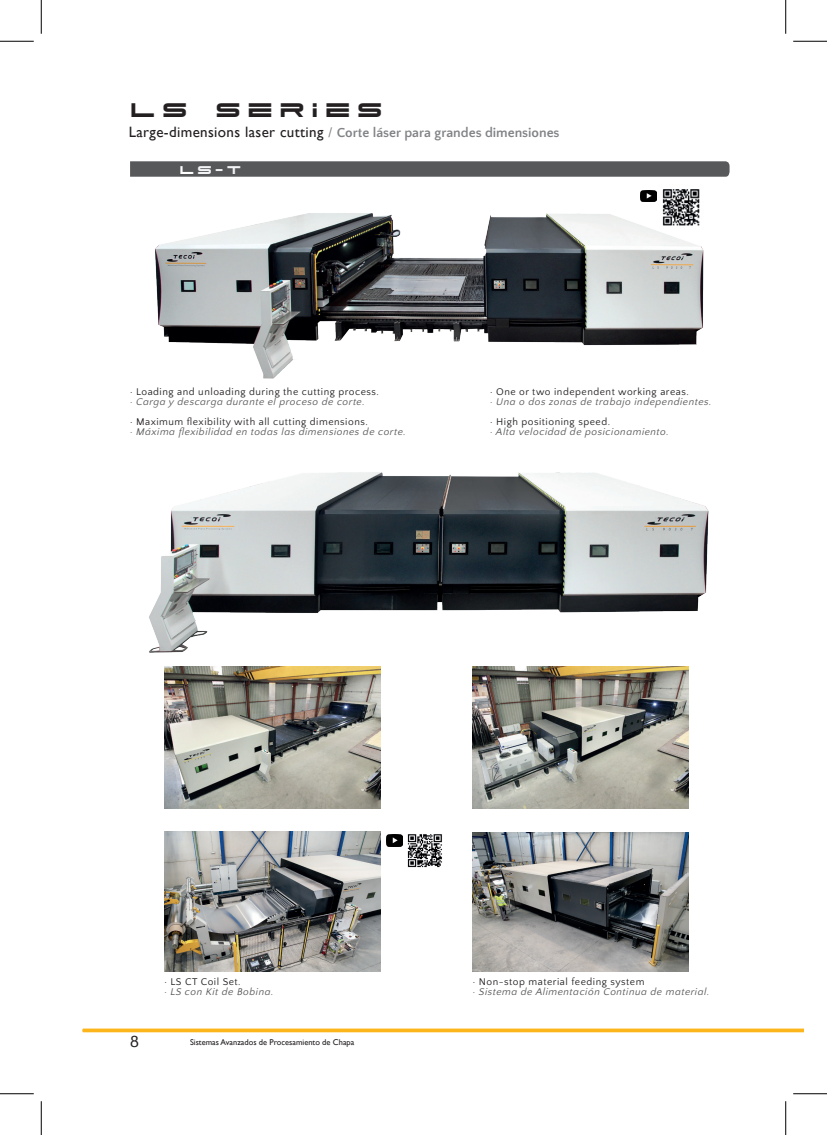
<style>
.page{position:relative;width:827px;height:1135px;background:#fff}
.page>*{position:absolute;margin:0;border:0;box-sizing:border-box;transform-origin:0 0}
.t1{font:26.25px "Dodger Title";letter-spacing:.05em;color:#231f20}
.t2{font:17px "Quattrocento Sans";color:#231f20}
.t3{font:15px "Dodger Title";color:#f2f3f4}
.t4{font:700 13.75px "Quattrocento Sans";color:#808285}
.t5{font:italic 10.25px "Quattrocento Sans";letter-spacing:.05em;color:#57585a}
.t6{font:10.25px "Quattrocento Sans";letter-spacing:.05em;color:#231f20}
.t7{font:8.38px "Gill Sans";color:#231f20}
.s1{font-family:"Gill Sans";font-weight:400;font-size:15px;color:#231f20}
.s2{font-family:"Gill Sans";font-weight:400}
.s3{color:#fff}
</style>
<div class="page">
<img style="left:164px;top:667px;width:216px;height:141px">
<img style="left:473px;top:667px;width:216px;height:141px">
<svg style="left:130px;top:161px;width:599px;height:16px;background:#5d5e60"></svg>
<img style="left:155px;top:196px;width:549px;height:183px">
<img style="left:149px;top:472px;width:560px;height:181px">
<img style="left:164px;top:832px;width:216px;height:139px">
<img style="left:473px;top:832px;width:216px;height:139px">
<img style="left:659px;top:189px;width:44px;height:40px">
<img style="left:408px;top:834px;width:34px;height:34px">
<img style="left:640px;top:190px;width:16px;height:12px">
<img style="left:386px;top:835px;width:16px;height:11px">
<svg style="left:82px;top:1028px;width:721px;height:4px;background:#fcc03b"></svg>
<hr style="left:0;top:41px;width:34px;height:1px;background:#000">
<hr style="left:793px;top:41px;width:34px;height:1px;background:#000">
<hr style="left:0;top:1093px;width:34px;height:1px;background:#000">
<hr style="left:793px;top:1093px;width:34px;height:1px;background:#000">
<hr style="left:41px;top:0;width:1px;height:34px;background:#000">
<hr style="left:41px;top:1101px;width:1px;height:34px;background:#000">
<hr style="left:785px;top:0;width:1px;height:34px;background:#000">
<hr style="left:785px;top:1101px;width:1px;height:34px;background:#000">
<h1 class="t1" style="left:128px;top:99px;width:259px">LS SERIES</h1>
<h3 class="t4" style="left:129px;top:125px;width:432px"><span class="s1">Large-dimensions laser cutting</span> <span class="s2">/</span> Corte láser para grandes dimensiones</h3>
<h3 class="t3" style="left:178px;top:163px;width:66px"><span class="s3">L</span>S-T</h3>
<p class="t6" style="left:130px;top:387px;width:250px">· Loading and unloading during the cutting process.</p>
<p class="t6" style="left:490px;top:387px;width:200px">· One or two independent working areas.</p>
<p class="t5" style="left:130px;top:397px;width:236px">· Carga y descarga durante el proceso de corte.</p>
<p class="t5" style="left:490px;top:397px;width:223px">· Una o dos zonas de trabajo independientes.</p>
<p class="t6" style="left:130px;top:417px;width:239px">· Maximum flexibility with all cutting dimensions.</p>
<p class="t6" style="left:490px;top:417px;width:121px">· High positioning speed.</p>
<p class="t5" style="left:130px;top:427px;width:277px">· Máxima flexibilidad en todas las dimensiones de corte.</p>
<p class="t5" style="left:490px;top:427px;width:180px">· Alta velocidad de posicionamiento.</p>
<p class="t6" style="left:164px;top:976px;width:78px">· LS CT Coil Set.</p>
<p class="t5" style="left:164px;top:986px;width:111px">· LS con Kit de Bobina.</p>
<h2 class="t2" style="left:130px;top:1033px;width:11px">8</h2>
<p class="t7" style="left:190px;top:1037px;width:166px">Sistemas Avanzados de Procesamiento de Chapa</p>
<p class="t6" style="left:473px;top:976px;width:173px">· Non-stop material feeding system</p>
<p class="t5" style="left:473px;top:986px;width:238px">· Sistema de Alimentación Continua de material.</p>
</div>
